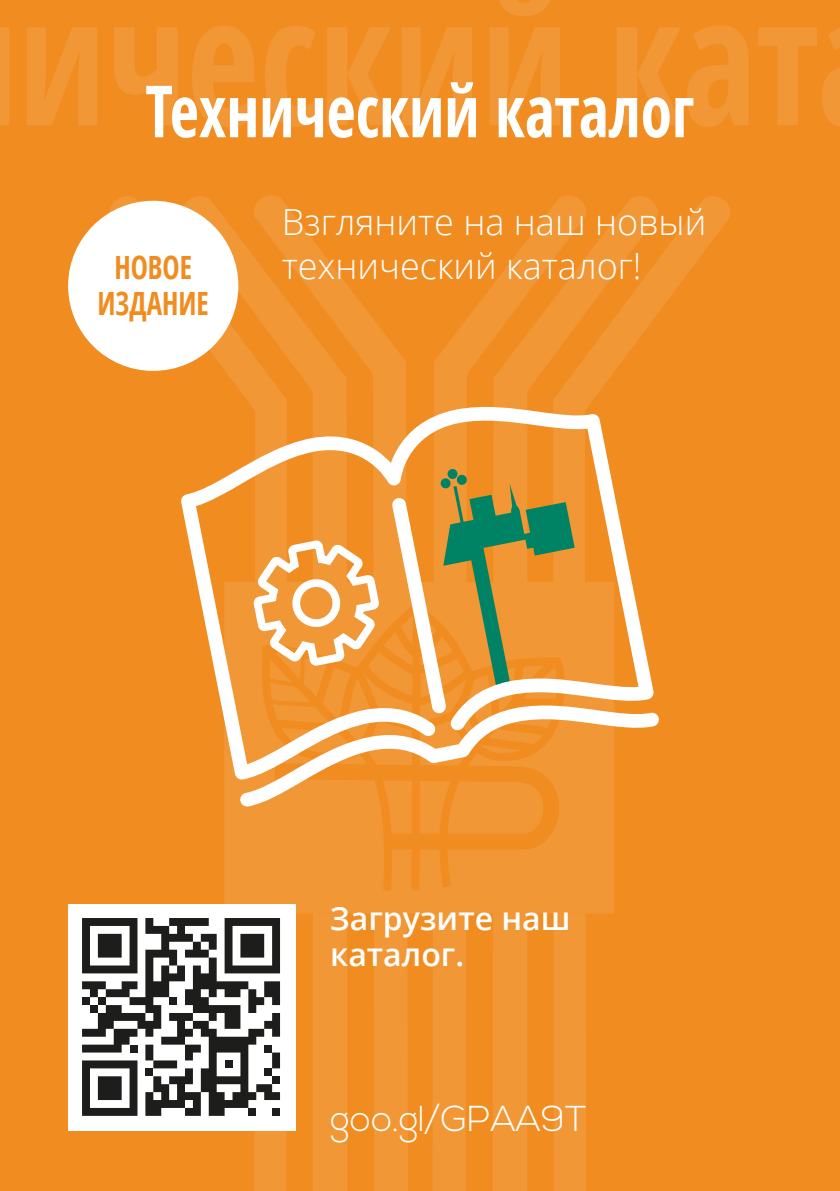
<style>
.page{position:relative;width:840px;height:1191px;background:#fff}
.page>*{position:absolute;margin:0;border:0;box-sizing:border-box;transform-origin:0 0}
.t1{font:700 condensed 180px "Open Sans";color:#fff;scale:.88 1}
.t2{font:700 condensed 72px "Open Sans";color:#fff;scale:.88 1}
.t3{font:300 36px "Open Sans";color:#fff}
.t4{font:300 36px "Nexa";color:#fff}
.t5{font:600 32px/36px "Open Sans";color:#fff}
.t6{font:700 condensed 32px "Open Sans";color:#f08c20;scale:.9 1}
</style>
<div class="page">
<div style="left:0;top:0;width:839px;height:1191px;background:#f08c20"></div>
<svg style="left:178px;top:196px;width:72px;height:207px"></svg>
<div style="left:312px;top:913px;width:35px;height:278px;background:#f19735"></div>
<svg style="left:250px;top:195px;width:156px;height:209px"></svg>
<div style="left:373px;top:913px;width:35px;height:278px;background:#f19735"></div>
<div style="left:552px;top:913px;width:34px;height:278px;background:#f19735"></div>
<svg style="left:661px;top:196px;width:69px;height:113px"></svg>
<div style="left:492px;top:913px;width:35px;height:278px;background:#f19735"></div>
<svg style="left:589px;top:196px;width:72px;height:208px"></svg>
<svg style="left:434px;top:195px;width:155px;height:209px"></svg>
<div style="left:432px;top:913px;width:34px;height:278px;background:#f19735"></div>
<svg style="left:224px;top:780px;width:390px;height:133px;background:#f09532"></svg>
<div style="left:68px;top:201px;width:170px;height:170px;background:#fff;border-radius:50%"></div>
<div style="left:68px;top:904px;width:227px;height:227px;background:#fff"></div>
<svg style="left:82px;top:918px;width:204px;height:273px"></svg>
<div style="left:248px;top:1108px;width:8px;height:7px;background:#1d1d1b"></div>
<div style="left:272px;top:1108px;width:8px;height:7px;background:#1d1d1b"></div>
<svg style="left:181px;top:404px;width:472px;height:376px"></svg>
<svg style="left:239px;top:702px;width:420px;height:105px;fill:#f19735"></svg>
<svg style="left:249px;top:468px;width:325px;height:297px"></svg>
<h1 class="t1" style="left:18px;top:-66px;width:912px">ический кат</h1>
<h2 class="t2" style="left:145px;top:61px;width:625px">Технический каталог</h2>
<p class="t3" style="left:281px;top:197px;width:426px">Взгляните на наш новый</p>
<p class="t6" style="left:114px;top:245px;width:88px">НОВОЕ</p>
<p class="t3" style="left:281px;top:241px;width:361px">технический каталог!</p>
<p class="t6" style="left:97px;top:281px;width:125px">ИЗДАНИЕ</p>
<p class="t5" style="left:330px;top:899px;width:242px">Загрузите наш каталог.</p>
<p class="t4" style="left:330px;top:1098px;width:258px">goo.gl/GPAA9T</p>
</div>
